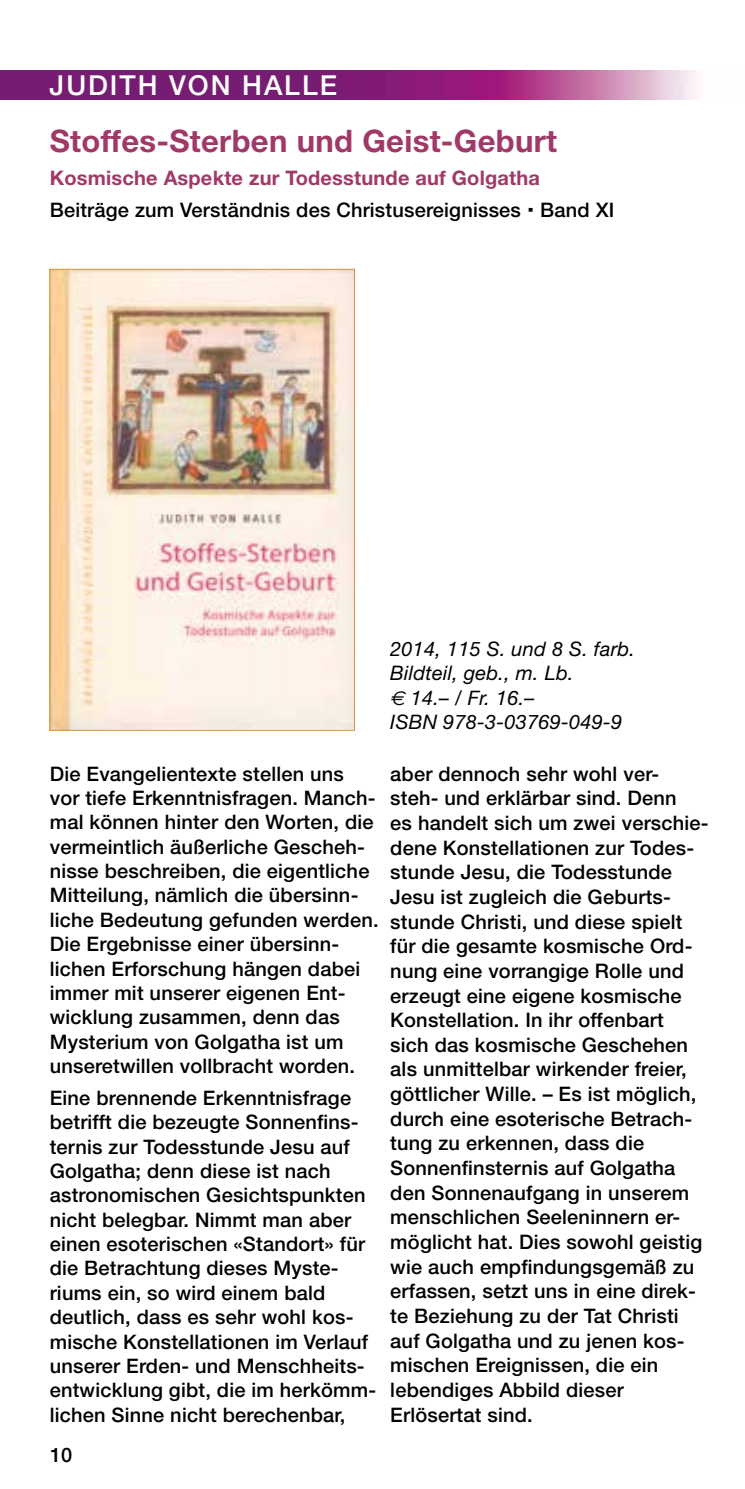
<style>
.page{position:relative;width:745px;height:1489px;background:#fff}
.page>*{position:absolute;margin:0;border:0;box-sizing:border-box;transform-origin:0 0}
.t1{font:700 31px "Helvetica Neue";letter-spacing:.01em;color:#a13968}
.t2{font:500 27.5px "Helvetica Neue";letter-spacing:.07em;color:#fff}
.t3{font:500 20px/24.8px "Helvetica Neue";letter-spacing:.01em;color:#000}
.t4{font:italic 20px/24.5px "Helvetica Neue";letter-spacing:.01em;color:#000}
.t5{font:700 20px "Helvetica Neue";letter-spacing:.01em;color:#a13968}
.s1{font-family:"Euro Sans"}
</style>
<div class="page">
<img style="left:52px;top:271px;width:300px;height:457px">
<div style="left:50px;top:269px;width:304px;height:461px;border:1px solid #d09737"></div>
<img style="left:0;top:71px;width:697px;height:28px">
<h2 class="t2" style="left:50px;top:69px;width:289px">JUDITH VON HALLE</h2>
<h1 class="t1" style="left:50px;top:122px;width:508px">Stoffes-Sterben und Geist-Geburt</h1>
<p class="t5" style="left:50px;top:165px;width:491px">Kosmische Aspekte zur Todesstunde auf Golgatha</p>
<p class="t3" style="left:50px;top:197px;width:566px">Beiträge zum Verständnis des Christusereignisses Band XI</p>
<p class="t4" style="left:390px;top:636px;width:246px">2014, 115 S. und 8 S. farb.<br>Bildteil, geb., m. Lb.<br><span class="s1">€</span> 14.– / Fr. 16.–<br>ISBN 978-3-03769-049-9</p>
<p class="t3" style="left:50px;top:761px;width:330px">Die Evangelientexte stellen uns vor tiefe Erkenntnisfragen. Manch&shy;mal können hinter den Worten, die vermeintlich äußerliche Gescheh&shy;nisse beschreiben, die eigentliche Mitteilung, nämlich die übersinn&shy;liche Bedeutung gefunden werden.<br>Die Ergebnisse einer übersinn&shy;lichen Erforschung hängen dabei immer mit unserer eigenen Ent&shy;wicklung zusammen, denn das Mysterium von Golgatha ist um unseretwillen vollbracht worden.</p>
<p class="t3" style="left:50px;top:1085px;width:328px">Eine brennende Erkenntnisfrage betrifft die bezeugte Sonnenfins&shy;ternis zur Todesstunde Jesu auf<br>Golgatha; denn diese ist nach astronomischen Gesichtspunkten nicht belegbar. Nimmt man aber einen esoterischen «Standort» für die Betrachtung dieses Myste&shy;riums ein, so wird einem bald deutlich, dass es sehr wohl kos&shy;mische Konstellationen im Verlauf unserer Erden- und Menschheits&shy;entwicklung gibt, die im herkömm&shy;lichen Sinne nicht berechenbar,</p>
<p class="t3" style="left:50px;top:1442px;width:24px">10</p>
<p class="t3" style="left:390px;top:761px;width:320px">aber dennoch sehr wohl ver&shy;steh- und erklärbar sind. Denn<br>es handelt sich um zwei verschie&shy;dene Konstellationen zur Todes&shy;stunde Jesu, die Todesstunde<br>Jesu ist zugleich die Geburts&shy;stunde Christi, und diese spielt für die gesamte kosmische Ord&shy;nung eine vorrangige Rolle und erzeugt eine eigene kosmische<br>Konstellation. In ihr offenbart<br>sich das kosmische Geschehen als unmittelbar wirkender freier, göttlicher Wille. – Es ist möglich, durch eine esoterische Betrach&shy;tung zu erkennen, dass die<br>Sonnenfinsternis auf Golgatha den Sonnenaufgang in unserem menschlichen Seeleninnern er&shy;möglicht hat. Dies sowohl geistig wie auch empfindungsgemäß zu erfassen, setzt uns in eine direk&shy;te Beziehung zu der Tat Christi auf Golgatha und zu jenen kos&shy;mischen Ereignissen, die ein lebendiges Abbild dieser<br>Erlösertat sind.</p>
</div>
